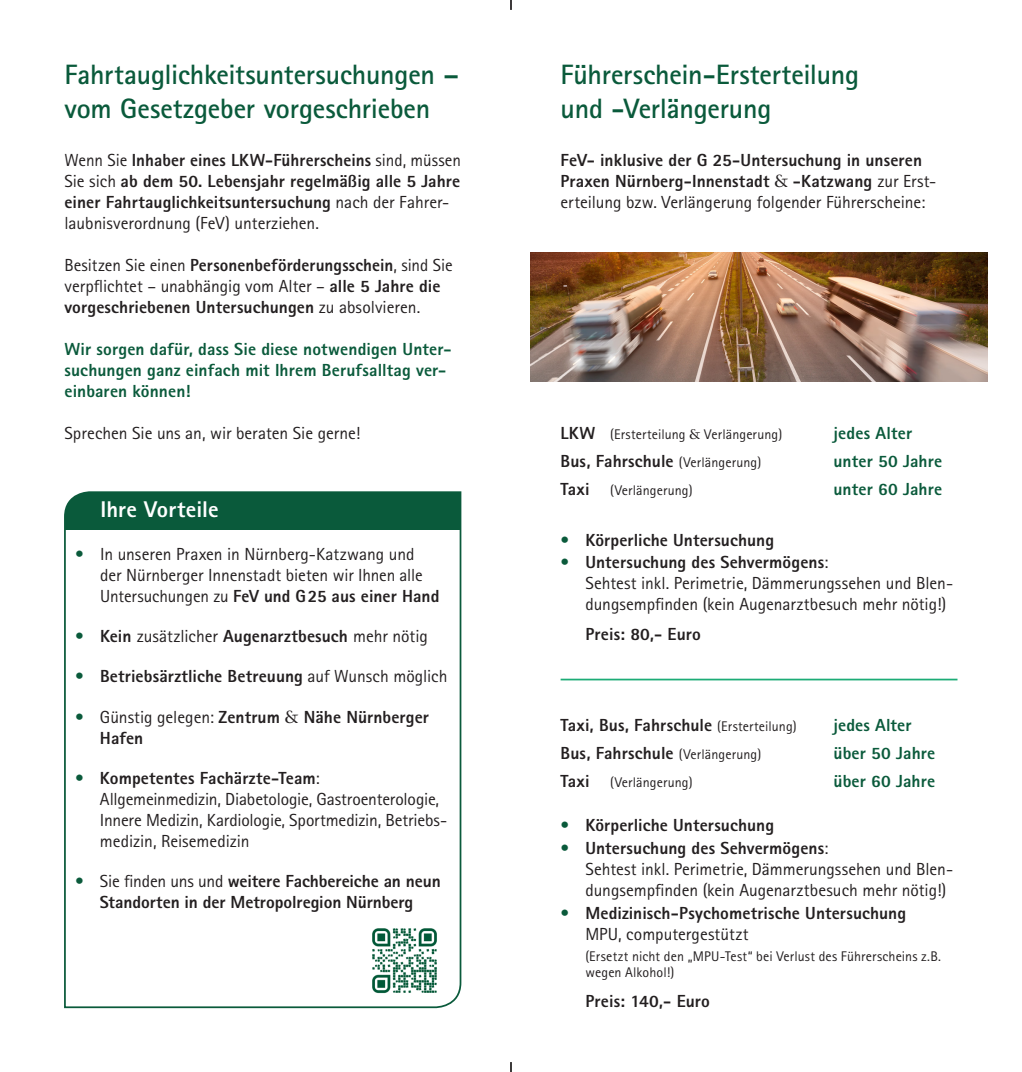
<style>
.page{position:relative;width:1022px;height:1072px;background:#fff}
.page>*{position:absolute;margin:0;border:0;box-sizing:border-box;transform-origin:0 0}
.t1{font:700 28px/33.6px "Rotis Sans Serif Pro";letter-spacing:-.005em;color:#0a5a3b}
.t2{font:800 22.75px "Rotis Sans Serif Pro";letter-spacing:.005em;color:#fff}
.t3{font:17.5px/21px "Rotis Sans Serif Pro";letter-spacing:-.005em;color:#231f20}
.t4{font:800 17.5px/21px "Rotis Sans Serif Pro";letter-spacing:.005em;color:#231f20}
.t5{font:800 17.5px/21px "Rotis Sans Serif Pro";letter-spacing:.005em;color:#0a5a3b}
.t6{font:14px/16.8px "Rotis Sans Serif Pro";letter-spacing:.01em;color:#231f20}
.s1{font-weight:400}
.s2{font-weight:800}
.s3{color:#0a5a3b}
.s4{font-weight:400;color:#0a5a3b}
.s5{font-family:"Stone Serif Std";font-weight:500}
.s6{font-weight:700}
.s7{font-weight:800;font-size:17.5px}
.s8{font-weight:400;font-size:14px}
</style>
<div class="page">
<svg style="left:510px;top:0;width:2px;height:10px"></svg>
<svg style="left:510px;top:1062px;width:2px;height:9px"></svg>
<svg style="left:64px;top:491px;width:398px;height:518px"></svg>
<hr style="left:561px;top:678px;width:396px;height:2px;background:#1cac76">
<img style="left:531px;top:253px;width:456px;height:129px">
<img style="left:367px;top:923px;width:74px;height:74px">
<h1 class="t1" style="left:64px;top:58px;width:396px">Fahrtauglichkeitsuntersuchungen – vom Gesetzgeber vorgeschrieben</h1>
<p class="t4" style="left:64px;top:149px;width:398px"><span class="s1">Wenn Sie</span> Inhaber eines LKW-Führerscheins <span class="s1">sind, müssen Sie sich</span> ab dem 50. Lebensjahr regelmäßig alle 5 Jahre einer Fahrtauglichkeitsuntersuchung <span class="s1">nach der Fahrer&shy;laubnisverordnung (FeV) unterziehen.</span></p>
<p class="t3" style="left:64px;top:255px;width:390px">Besitzen Sie einen <span class="s2">Personenbeförderungsschein</span>, sind Sie verpflichtet – unabhängig vom Alter – <span class="s2">alle 5 Jahre die vorgeschriebenen Untersuchungen</span> zu absolvieren.</p>
<p class="t5" style="left:64px;top:338px;width:388px">Wir sorgen dafür, dass Sie diese notwendigen Unter&shy;suchungen ganz einfach mit Ihrem Berufsalltag ver&shy;einbaren können!</p>
<p class="t3" style="left:64px;top:423px;width:297px">Sprechen Sie uns an, wir beraten Sie gerne!</p>
<h2 class="t2" style="left:100px;top:495px;width:120px">Ihre Vorteile</h2>
<p class="t3" style="left:100px;top:543px;width:341px;text-indent:-25px"><span class="s3">•</span> In unseren Praxen in Nürnberg-Katzwang und der Nürnberger Innenstadt bieten wir Ihnen alle<br>Untersuchungen zu <span class="s2">FeV und G25 aus einer Hand</span></p>
<p class="t3" style="left:75px;top:626px;width:354px"><span class="s3">•</span> <span class="s2">Kein</span> zusätzlicher <span class="s2">Augenarztbesuch</span> mehr nötig</p>
<p class="t4" style="left:75px;top:665px;width:374px"><span class="s4">•</span> Betriebsärztliche Betreuung <span class="s1">auf Wunsch möglich</span></p>
<p class="t4" style="left:100px;top:706px;width:331px;text-indent:-25px"><span class="s4">•</span> <span class="s1">Günstig gelegen:</span> Zentrum <span class="s5">&amp;</span> Nähe Nürnberger<br>Hafen</p>
<p class="t3" style="left:100px;top:767px;width:349px;text-indent:-25px"><span class="s3">•</span> <span class="s2">Kompetentes Fachärzte-Team</span>:<br>Allgemeinmedizin, Diabetologie, Gastroenterologie, Innere Medizin, Kardiologie, Sportmedizin, Betriebs&shy;medizin, Reisemedizin</p>
<p class="t4" style="left:75px;top:870px;width:367px;text-align:center"><span class="s4">•</span> <span class="s1">Sie finden uns und</span> weitere Fachbereiche an neun<br>Standorten in der Metropolregion Nürnberg</p>
<h1 class="t1" style="left:561px;top:58px;width:300px">Führerschein-Ersterteilung und -Verlängerung</h1>
<p class="t4" style="left:561px;top:149px;width:377px">FeV- inklusive der G 25-Untersuchung in unseren<br>Praxen Nürnberg-Innenstadt <span class="s5">&amp;</span> <span class="s6">-</span>Katzwang <span class="s1">zur Erst&shy;erteilung bzw. Verlängerung folgender Führerscheine:</span></p>
<p class="t6" style="left:561px;top:426px;width:223px"><span class="s7">LKW</span> (Ersterteilung <span class="s5">&amp;</span> Verlängerung)</p>
<p class="t5" style="left:833px;top:422px;width:80px">jedes Alter</p>
<p class="t4" style="left:561px;top:450px;width:202px">Bus, Fahrschule <span class="s8">(Verlängerung)</span></p>
<p class="t5" style="left:833px;top:450px;width:110px">unter 50 Jahre</p>
<p class="t6" style="left:561px;top:482px;width:134px"><span class="s7">Taxi</span> (Verlängerung)</p>
<p class="t5" style="left:833px;top:478px;width:110px">unter 60 Jahre</p>
<p class="t4" style="left:561px;top:529px;width:215px"><span class="s4">•</span> Körperliche Untersuchung</p>
<p class="t3" style="left:585px;top:552px;width:369px;text-indent:-25px"><span class="s3">•</span> <span class="s2">Untersuchung des Sehvermögens</span>:<br>Sehtest inkl. Perimetrie, Dämmerungssehen und Blen&shy;dungsempfinden (kein Augenarztbesuch mehr nötig!)</p>
<p class="t4" style="left:585px;top:623px;width:117px">Preis: 80,- Euro</p>
<p class="t4" style="left:561px;top:714px;width:238px">Taxi, Bus, Fahrschule <span class="s8">(Ersterteilung)</span></p>
<p class="t5" style="left:833px;top:714px;width:80px">jedes Alter</p>
<p class="t4" style="left:561px;top:742px;width:202px">Bus, Fahrschule <span class="s8">(Verlängerung)</span></p>
<p class="t5" style="left:833px;top:742px;width:103px">über 50 Jahre</p>
<p class="t6" style="left:561px;top:774px;width:134px"><span class="s7">Taxi</span> (Verlängerung)</p>
<p class="t5" style="left:833px;top:770px;width:103px">über 60 Jahre</p>
<p class="t4" style="left:561px;top:814px;width:215px"><span class="s4">•</span> Körperliche Untersuchung</p>
<p class="t3" style="left:585px;top:837px;width:369px;text-indent:-25px"><span class="s3">•</span> <span class="s2">Untersuchung des Sehvermögens</span>:<br>Sehtest inkl. Perimetrie, Dämmerungssehen und Blen&shy;dungsempfinden (kein Augenarztbesuch mehr nötig!)</p>
<p class="t4" style="left:585px;top:902px;width:322px;text-indent:-25px"><span class="s4">•</span> Medizinisch-Psychometrische Untersuchung<br><span class="s1">MPU, computergestützt</span></p>
<p class="t6" style="left:585px;top:947px;width:357px">(Ersetzt nicht den „MPU-Test“ bei Verlust des Führerscheins z.B. wegen Alkohol!)</p>
<p class="t4" style="left:585px;top:990px;width:126px">Preis: 140,- Euro</p>
</div>
